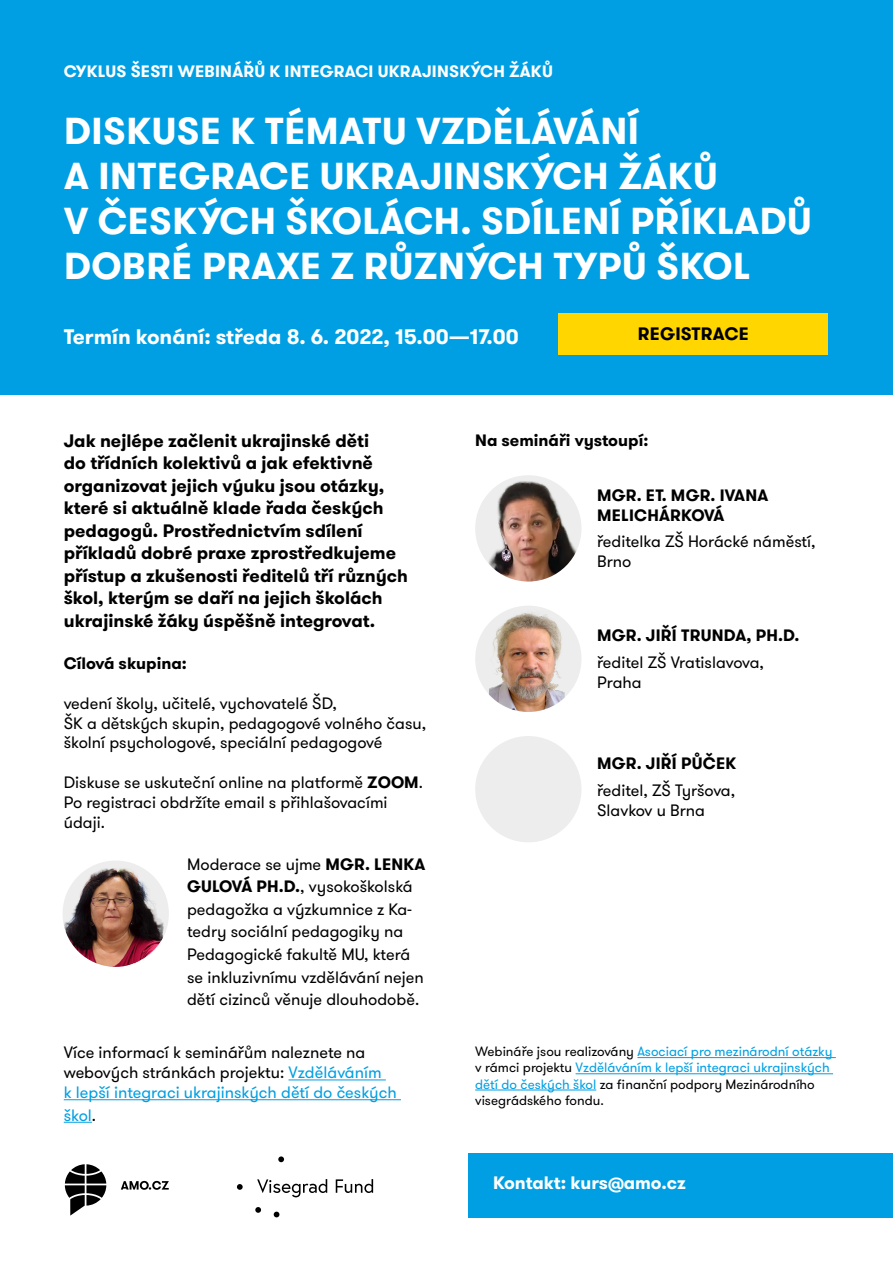
<style>
.page{position:relative;width:893px;height:1263px;background:#fff}
.page>*{position:absolute;margin:0;border:0;box-sizing:border-box;transform-origin:0 0}
.t1{font:700 37.5px/45px "GT Walsheim Pro";letter-spacing:.015em;color:#fff}
.t2{font:700 21px "GT Walsheim Pro";color:#fff}
.t3{font:700 18px/22.5px "GT Walsheim Pro";color:#000}
.t4{font:700 18px "GT Walsheim Pro";color:#fff}
.t5{font:16.5px/19.8px "GT Walsheim Pro";color:#000}
.t6{font:700 16.5px/19.8px "GT Walsheim Pro";letter-spacing:.015em;color:#000}
.t7{font:700 16.5px "GT Walsheim Pro";letter-spacing:.015em;color:#fff}
.t8{font:16.5px "GT Walsheim Pro";color:#009fe3}
.t9{font:13.5px/16.2px "GT Walsheim Pro";color:#000}
.s1{font-weight:700}
.s2{color:#009fe3}
.s3{color:#000}
</style>
<div class="page">
<div style="left:468px;top:1152px;width:425px;height:65px;background:#009fe3"></div>
<svg style="left:65px;top:1164px;width:104px;height:51px"></svg>
<svg style="left:278px;top:1156px;width:6px;height:6px"></svg>
<svg style="left:237px;top:1184px;width:6px;height:6px"></svg>
<svg style="left:255px;top:1207px;width:6px;height:6px"></svg>
<svg style="left:274px;top:1211px;width:5px;height:6px"></svg>
<svg style="left:257px;top:1179px;width:116px;height:18px"></svg>
<div style="left:0;top:0;width:893px;height:394px;background:#009fe3"></div>
<hr style="left:289px;top:1079px;width:97px;height:1px;background:#009fe3">
<hr style="left:64px;top:1099px;width:337px;height:1px;background:#009fe3">
<svg style="left:64px;top:1122px;width:28px;height:1px"></svg>
<hr style="left:637px;top:1057px;width:199px;height:1px;background:#009fe3">
<hr style="left:576px;top:1073px;width:257px;height:1px;background:#009fe3">
<hr style="left:475px;top:1090px;width:121px;height:1px;background:#009fe3">
<img style="left:475px;top:475px;width:106px;height:106px;border-radius:53px">
<div style="left:475px;top:606px;width:106px;height:106px;background:#ededed;border-radius:50%"></div>
<img style="left:489px;top:606px;width:76px;height:106px">
<div style="left:475px;top:736px;width:106px;height:106px;background:#ededed;border-radius:50%"></div>
<img style="left:63px;top:860px;width:106px;height:107px;border-radius:53px">
<div style="left:558px;top:314px;width:270px;height:41px;background:#ffd600"></div>
<p class="t7" style="left:64px;top:60px;width:490px">CYKLUS ŠESTI WEBINÁŘŮ K INTEGRACI UKRAJINSKÝCH ŽÁKŮ</p>
<h1 class="t1" style="left:64px;top:109px;width:749px">DISKUSE K TÉMATU VZDĚLÁVÁNÍ<br>A INTEGRACE UKRAJINSKÝCH ŽÁKŮ<br>V ČESKÝCH ŠKOLÁCH. SDÍLENÍ PŘÍKLADŮ<br>DOBRÉ PRAXE Z RŮZNÝCH TYPŮ ŠKOL</h1>
<p class="t2" style="left:64px;top:323px;width:456px">Termín konání: středa 8. 6. 2022, 15.00—17.00</p>
<p class="t3" style="left:638px;top:323px;width:112px">REGISTRACE</p>
<p class="t3" style="left:64px;top:429px;width:346px">Jak nejlépe začlenit ukrajinské děti<br>do třídních kolektivů a jak efektivně organizovat jejich výuku jsou otázky, které si aktuálně klade řada českých pedagogů. Prostřednictvím sdílení příkladů dobré praxe zprostředkujeme přístup a zkušenosti ředitelů tří různých škol, kterým se daří na jejich školách ukrajinské žáky úspěšně integrovat.</p>
<p class="t6" style="left:64px;top:654px;width:125px">Cílová skupina:</p>
<p class="t5" style="left:64px;top:694px;width:364px">vedení školy, učitelé, vychovatelé ŠD,<br>ŠK a dětských skupin, pedagogové volného času, školní psychologové, speciální pedagogové</p>
<p class="t5" style="left:64px;top:773px;width:361px">Diskuse se uskuteční online na platformě <span class="s1">ZOOM</span>.<br>Po registraci obdržíte email s přihlašovacími údaji.</p>
<p class="t5" style="left:187px;top:853px;width:240px;line-height:22.5px">Moderace se ujme <span class="s1">MGR. LENKA<br>GULOVÁ PH.D.</span>, vysokoškolská pedagožka a výzkumnice z Ka&shy;tedry sociální pedagogiky na<br>Pedagogické fakultě MU, která se inkluzivnímu vzdělávání nejen dětí cizinců věnuje dlouhodobě.</p>
<p class="t5" style="left:64px;top:1043px;width:334px">Více informací k seminářům naleznete na webových stránkách projektu: <span class="s2">Vzděláváním<br>k lepší integraci ukrajinských dětí do českých</span></p>
<p class="t8" style="left:64px;top:1104px;width:34px">škol<span class="s3">.</span></p>
<p class="t6" style="left:475px;top:430px;width:175px">Na semináři vystoupí:</p>
<p class="t6" style="left:597px;top:485px;width:173px">MGR. ET. MGR. IVANA<br>MELICHÁRKOVÁ</p>
<p class="t5" style="left:597px;top:532px;width:220px">ředitelka ZŠ Horácké náměstí,<br>Brno</p>
<p class="t6" style="left:597px;top:625px;width:204px">MGR. JIŘÍ TRUNDA, PH.D.</p>
<p class="t5" style="left:597px;top:653px;width:168px">ředitel ZŠ Vratislavova,<br>Praha</p>
<p class="t6" style="left:597px;top:754px;width:141px">MGR. JIŘÍ PŮČEK</p>
<p class="t5" style="left:597px;top:781px;width:140px">ředitel, ZŠ Tyršova,<br>Slavkov u Brna</p>
<p class="t9" style="left:475px;top:1044px;width:359px">Webináře jsou realizovány <span class="s2">Asociací pro mezinárodní otázky </span>v rámci projektu <span class="s2">Vzděláváním k lepší integraci ukrajinských dětí do českých škol</span> za finanční podpory Mezinárodního visegrádského fondu.</p>
<p class="t4" style="left:493px;top:1171px;width:194px">Kontakt: kurs@amo.cz</p>
</div>
